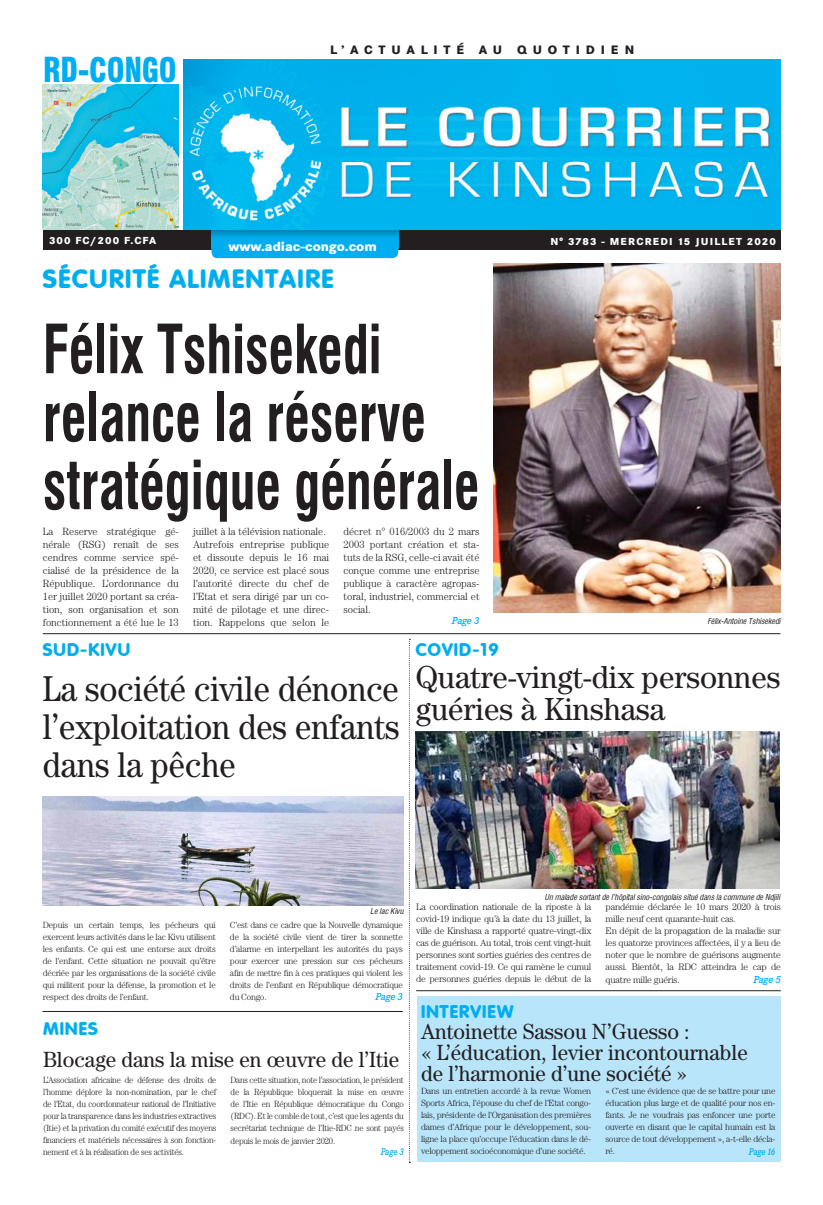
<style>
.page{position:relative;width:823px;height:1205px;background:#fff}
.page>*{position:absolute;margin:0;border:0;box-sizing:border-box;transform-origin:0 0}
.t1{font:700 66px/68px "Corporate Condensed";color:#231f20;scale:.81 1}
.t2{font:36px/38px "Century";color:#231f20;text-align:justify;scale:.9 1}
.t3{font:900 33px "Corporate Condensed";letter-spacing:-.01em;color:#00aeef;scale:.91 1}
.t4{font:32px/32px "Century";color:#231f20;scale:.96 1}
.t5{font:800 26px "Corporate Rounded";letter-spacing:.06em;color:#00aeef}
.t6{font:22px/21px "Century";color:#231f20;scale:.95 1}
.t7{font:800 18px "Corporate Rounded";letter-spacing:.06em;color:#00aeef}
.t8{font:800 13px "Corporate SBQ";color:#fff}
.t9{font:800 12px "Corporate SBQ";letter-spacing:.485em;color:#231f20}
.t10{font:300 10.5px/13px "Century";color:#231f20;text-align:justify}
.t11{font:800 10px "Corporate SBQ";letter-spacing:.1em;color:#fff}
.t12{font:italic 500 10px "Corporate EBQ";letter-spacing:-.025em;color:#00aeef}
.t13{font:300 9.5px/12px "Century";letter-spacing:-.025em;color:#231f20;text-align:justify}
.t14{font:italic 500 9.5px "Corporate EBQ";letter-spacing:-.025em;color:#00aeef;scale:.88 1}
.t15{font:300 9px/12px "Century";letter-spacing:-.025em;color:#231f20;text-align:justify}
.t16{font:300 9px/12px "Century";letter-spacing:-.025em;color:#231f20;text-align:justify;scale:.93 1}
.t17{font:italic 8px "Corporate Condensed";color:#231f20}
</style>
<div class="page">
<div style="left:43px;top:230px;width:737px;height:20px;background:#231f20"></div>
<div style="left:211px;top:248px;width:187px;height:10px;background:#00aeef"></div>
<svg style="left:211px;top:230px;width:187px;height:18px;background:#00a4e0"></svg>
<img style="left:43px;top:84px;width:136px;height:145px">
<img style="left:184px;top:60px;width:596px;height:170px">
<img style="left:493px;top:264px;width:287px;height:349px">
<img style="left:415px;top:731px;width:364px;height:157px">
<hr style="left:43px;top:633px;width:737px;height:1px;background:#231f20">
<img style="left:43px;top:796px;width:360px;height:109px">
<svg style="left:408px;top:639px;width:2px;height:524px"></svg>
<hr style="left:43px;top:1011px;width:359px;height:1px;background:#231f20">
<hr style="left:416px;top:990px;width:364px;height:1px;background:#231f20">
<div style="left:416px;top:996px;width:364px;height:166px;background:#b9e5fa"></div>
<h3 class="t3" style="left:43px;top:50px;width:148px">RD-CONGO</h3>
<h3 class="t9" style="left:330px;top:42px;width:305px">L’ACTUALITÉ AU QUOTIDIEN</h3>
<p class="t11" style="left:49px;top:234px;width:108px">300 FC/200 F.CFA</p>
<p class="t11" style="left:550px;top:235px;width:227px">N° 3783 - MERCREDI 15 JUILLET 2020</p>
<h3 class="t8" style="left:228px;top:238px;width:150px">www.adiac-congo.com</h3>
<h3 class="t5" style="left:43px;top:264px;width:292px">SÉCURITÉ ALIMENTAIRE</h3>
<h1 class="t1" style="left:43px;top:315px;width:540px">Félix Tshisekedi relance la réserve stratégique générale</h1>
<p class="t10" style="left:43px;top:525px;width:137px">La Reserve stratégique gé&shy;nérale (RSG) renaît de ses cendres comme service spé&shy;cialisé de la présidence de la République. L’ordonnance du 1er juillet 2020 portant sa créa&shy;tion, son organisation et son fonctionnement a été lue le 13</p>
<p class="t10" style="left:193px;top:525px;width:137px;text-align:left">juillet à la télévision nationale.<br>Autrefois entreprise publique et dissoute depuis le 16 mai<br>2020, ce service est placé sous l’autorité directe du chef de l’Etat et sera dirigé par un co&shy;mité de pilotage et une direc&shy;tion. Rappelons que selon le</p>
<p class="t10" style="left:343px;top:525px;width:137px">décret n° 016/2003 du 2 mars 2003 portant création et sta&shy;tuts de la RSG, celle-ci avait été conçue comme une entreprise publique à caractère agropas&shy;toral, industriel, commercial et social.</p>
<p class="t12" style="left:451px;top:615px;width:29px">Page 3</p>
<p class="t17" style="left:707px;top:616px;width:74px">Félix-Antoine Tshisekedi</p>
<h3 class="t7" style="left:43px;top:639px;width:89px">SUD-KIVU</h3>
<h2 class="t2" style="left:43px;top:669px;width:398px">La société civile dénonce l’exploitation des enfants dans la pêche</h2>
<h3 class="t7" style="left:415px;top:639px;width:84px">COVID-19</h3>
<h3 class="t4" style="left:415px;top:661px;width:381px">Quatre-vingt-dix personnes guéries à Kinshasa</h3>
<p class="t17" style="left:370px;top:906px;width:35px">Le lac Kivu</p>
<p class="t15" style="left:43px;top:919px;width:174px">Depuis un certain temps, les pécheurs qui exercent leurs activités dans le lac Kivu utilisent les enfants. Ce qui est une entorse aux droits de l’enfant. Cette situation ne pouvait qu’être décriée par les organisations de la société civile qui militent pour la défense, la promotion et le respect des droits de l’enfant.</p>
<p class="t15" style="left:230px;top:919px;width:174px">C’est dans ce cadre que la Nouvelle dynamique de la société civile vient de tirer la sonnette d’alarme en interpellant les autorités du pays pour exercer une pression sur ces pécheurs afin de mettre fin à ces pratiques qui violent les droits de l’enfant en République démocratique du Congo.</p>
<p class="t12" style="left:375px;top:991px;width:29px">Page 3</p>
<h3 class="t7" style="left:43px;top:1018px;width:56px">MINES</h3>
<h3 class="t6" style="left:43px;top:1049px;width:376px">Blocage dans la mise en œuvre de l’Itie</h3>
<p class="t16" style="left:43px;top:1074px;width:188px">L’Association africaine de défense des droits de l’homme déplore la non-nomination, par le chef de l’Etat, du coordonnateur national de l’Initiative pour la transparence dans les industries extractives (Itie) et la privation du comité exécutif des moyens financiers et matériels nécessaires à son fonction&shy;nement et à la réalisation de ses activités.</p>
<p class="t16" style="left:230px;top:1074px;width:188px">Dans cette situation, note l’association, le président de la République bloquerait la mise en œuvre de l’Itie en République démocratique du Congo (RDC). Et le comble de tout, c’est que les agents du secrétariat technique de l’Itie-RDC ne sont payés</p>
<p class="t16" style="left:230px;top:1135px;width:114px">depuis le mois de janvier 2020.</p>
<p class="t14" style="left:380px;top:1146px;width:28px">Page 3</p>
<p class="t17" style="left:544px;top:892px;width:237px">Un malade sortant de l’hôpital sino-congolais situé dans la commune de Ndjili</p>
<p class="t13" style="left:416px;top:901px;width:177px">La coordination nationale de la riposte à la covid-19 indique qu’à la date du 13 juillet, la ville de Kinshasa a rapporté quatre-vingt-dix cas de guérison. Au total, trois cent vingt-huit personnes sont sorties guéries des centres de traitement covid-19. Ce qui ramène le cumul de personnes guéries depuis le début de la</p>
<p class="t13" style="left:605px;top:901px;width:177px;text-align:left">pandémie déclarée le 10 mars 2020 à trois mille neuf cent quarante-huit cas.<br>En dépit de la propagation de la maladie sur les quatorze provinces affectées, il y a lieu de noter que le nombre de guérisons augmente aussi. Bientôt, la RDC atteindra le cap de</p>
<p class="t13" style="left:605px;top:974px;width:76px">quatre mille guéris.</p>
<p class="t12" style="left:753px;top:974px;width:29px">Page 5</p>
<h3 class="t7" style="left:421px;top:1001px;width:94px">INTERVIEW</h3>
<h3 class="t6" style="left:421px;top:1020px;width:345px">Antoinette Sassou N’Guesso :<br>« L’éducation, levier incontournable de l’harmonie d’une société »</h3>
<p class="t15" style="left:421px;top:1085px;width:171px">Dans un entretien accordé à la revue Women Sports Africa, l’épouse du chef de l’Etat congo&shy;lais, présidente de l’Organisation des premières dames d’Afrique pour le développement, sou&shy;ligne la place qu’occupe l’éducation dans le dé&shy;veloppement socioéconomique d’une société.</p>
<p class="t15" style="left:605px;top:1085px;width:171px">« C’est une évidence que de se battre pour une éducation plus large et de qualité pour nos en&shy;fants. Je ne voudrais pas enfoncer une porte ouverte en disant que le capital humain est la source de tout développement », a-t-elle décla&shy;ré.</p>
<p class="t14" style="left:748px;top:1145px;width:32px">Page 16</p>
</div>
